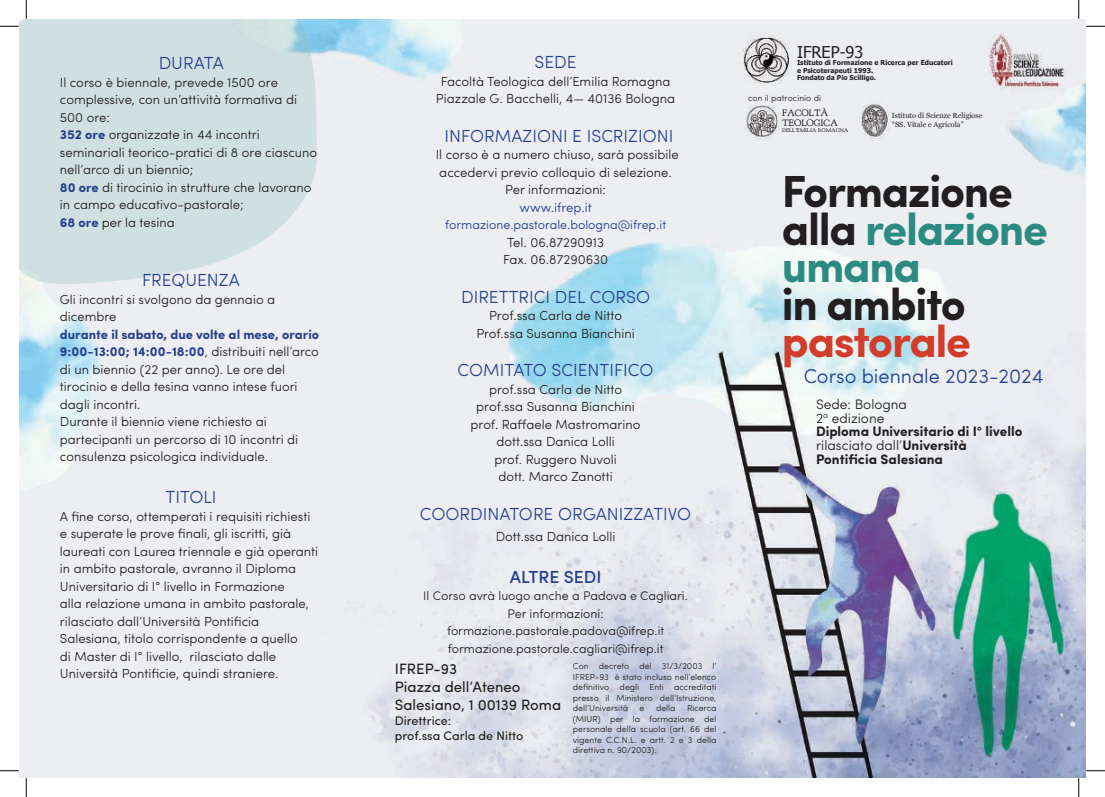
<style>
.page{position:relative;width:1105px;height:797px;background:#fff}
.page>*{position:absolute;margin:0;border:0;box-sizing:border-box;transform-origin:0 0}
.t1{font:700 45px/37.5px "Sofia Pro";letter-spacing:-.03em;color:#231f20}
.t2{font:700 45px "Sofia Pro";letter-spacing:-.03em;color:#d23d2a}
.t3{font:300 20px "Sofia Pro";color:#253f8e}
.t4{font:300 17.5px "Sofia Pro";color:#253f8e}
.t5{font:500 17.5px "Sofia Pro";color:#253f8e}
.t6{font:16.25px "Tahoma";color:#231f20}
.t7{font:15px/18px "Sofia Pro";color:#231f20}
.t8{font:700 13.75px/13.8px "Sofia Pro";color:#231f20}
.t9{font:300 13.12px/17.5px "Sofia Pro";color:#231f20;text-align:center}
.t10{font:300 13.12px "Sofia Pro";color:#253f8e}
.t11{font:300 12.5px/17.5px "Sofia Pro";color:#231f20;text-align:center}
.t12{font:300 12.5px "Sofia Pro";color:#253f8e}
.t13{font:12.5px/15px "Sofia Pro";color:#231f20}
.t14{font:9.38px/9.4px "Goudy Bookletter 1911";color:#231f20}
.t15{font:300 8.75px/10.5px "Sofia Pro";color:#231f20;text-align:justify}
.t16{font:7.38px/8.9px "Georgia";color:#231f20}
.t17{font:700 6.75px/7.5px "Tahoma";color:#231f20}
.t18{font:5.5px "Goudy Bookletter 1911";color:#231f20}
.s1{font-weight:700;color:#253f8e}
.s2{color:#2c8b81}
.s3{font-weight:300}
</style>
<div class="page">
<img style="left:19px;top:19px;width:1067px;height:758px">
<svg style="left:19px;top:19px;width:299px;height:266px;background:#d1e0e1"></svg>
<svg style="left:0;top:25px;width:19px;height:2px"></svg>
<svg style="left:1086px;top:25px;width:19px;height:2px"></svg>
<svg style="left:0;top:770px;width:19px;height:1px"></svg>
<svg style="left:1086px;top:770px;width:19px;height:1px"></svg>
<svg style="left:25px;top:0;width:2px;height:19px"></svg>
<svg style="left:25px;top:778px;width:2px;height:19px"></svg>
<svg style="left:1078px;top:0;width:1px;height:19px"></svg>
<svg style="left:1078px;top:778px;width:1px;height:19px"></svg>
<h3 class="t4" style="left:159px;top:53px;width:67px">DURATA</h3>
<p class="t9" style="left:60px;top:73px;width:259px;text-align:left">Il corso è biennale, prevede 1500 ore complessive, con un’attività formativa di<br>500 ore:<br><span class="s1">352 ore</span> organizzate in 44 incontri seminariali teorico-pratici di 8 ore ciascuno nell’arco di un biennio;<br><span class="s1">80 ore</span> di tirocinio in strutture che lavorano in campo educativo-pastorale;<br><span class="s1">68 ore</span> per la tesina</p>
<h3 class="t4" style="left:142px;top:270px;width:99px">FREQUENZA</h3>
<p class="t9" style="left:60px;top:290px;width:217px;text-align:left">Gli incontri si svolgono da gennaio a dicembre</p>
<p class="t9" style="left:60px;top:325px;width:261px;text-align:left"><span class="s1">durante il sabato, due volte al mese, orario 9:00-13:00; 14:00-18:00</span>, distribuiti nell’arco di un biennio (22 per anno). Le ore del tirocinio e della tesina vanno intese fuori dagli incontri.<br>Durante il biennio viene richiesto ai partecipanti un percorso di 10 incontri di consulenza psicologica individuale.</p>
<h3 class="t4" style="left:165px;top:487px;width:53px">TITOLI</h3>
<p class="t9" style="left:60px;top:507px;width:260px;text-align:left">A fine corso, ottemperati i requisiti richiesti e superate le prove finali, gli iscritti, già laureati con Laurea triennale e già operanti in ambito pastorale, avranno il Diploma Universitario di I° livello in Formazione<br>alla relazione umana in ambito pastorale, rilasciato dall’Università Pontificia Salesiana, titolo corrispondente a quello<br>di Master di I° livello, rilasciato dalle Università Pontificie, quindi straniere.</p>
<h3 class="t4" style="left:534px;top:53px;width:44px">SEDE</h3>
<p class="t9" style="left:436px;top:73px;width:241px">Facoltà Teologica dell’Emilia Romagna<br>Piazzale G. Bacchelli, 4— 40136 Bologna</p>
<h3 class="t4" style="left:445px;top:126px;width:230px">INFORMAZIONI E ISCRIZIONI</h3>
<p class="t9" style="left:436px;top:146px;width:244px">Il corso è a numero chiuso, sarà possibile accedervi previo colloquio di selezione.<br>Per informazioni:</p>
<p class="t10" style="left:520px;top:200px;width:74px">www.ifrep.it</p>
<p class="t12" style="left:445px;top:218px;width:222px">formazione.pastorale.bologna@ifrep.it</p>
<p class="t9" style="left:503px;top:234px;width:106px">Tel. 06.87290913<br>Fax. 06.87290630</p>
<h3 class="t4" style="left:461px;top:287px;width:191px">DIRETTRICI DEL CORSO</h3>
<p class="t9" style="left:476px;top:307px;width:160px">Prof.ssa Carla de Nitto<br>Prof.ssa Susanna Bianchini</p>
<h3 class="t4" style="left:458px;top:361px;width:197px">COMITATO SCIENTIFICO</h3>
<p class="t9" style="left:471px;top:381px;width:171px">prof.ssa Carla de Nitto prof.ssa Susanna Bianchini prof. Raffaele Mastromarino dott.ssa Danica Lolli<br>prof. Ruggero Nuvoli<br>dott. Marco Zanotti</p>
<h3 class="t4" style="left:420px;top:504px;width:273px">COORDINATORE ORGANIZZATIVO</h3>
<p class="t9" style="left:496px;top:528px;width:121px">Dott.ssa Danica Lolli</p>
<h3 class="t5" style="left:510px;top:566px;width:93px">ALTRE SEDI</h3>
<p class="t11" style="left:423px;top:587px;width:266px">Il Corso avrà luogo anche a Padova e Cagliari.<br>Per informazioni: formazione.pastorale.padova@ifrep.it formazione.pastorale.cagliari@ifrep.it</p>
<p class="t7" style="left:395px;top:661px;width:168px">IFREP-93<br>Piazza dell’Ateneo<br>Salesiano, 1 00139 Roma</p>
<p class="t13" style="left:395px;top:714px;width:130px">Direttrice:<br>prof.ssa Carla de Nitto</p>
<p class="t15" style="left:573px;top:661px;width:145px">Con decreto del 31/3/2003 l’ IFREP-93 è stato incluso nell’elenco definitivo degli Enti accreditati presso il Ministero dell’Istruzione, dell’Università</p>
<p class="t15" style="left:640px;top:703px;width:6px">e</p>
<p class="t15" style="left:656px;top:703px;width:21px">della</p>
<p class="t15" style="left:573px;top:703px;width:145px;text-indent:114px">Ricerca (MIUR) per la formazione del personale della scuola (art. 66 del vigente C.C.N.L. e artt. 2 e 3 della direttiva n. 90/2003).</p>
<p class="t6" style="left:797px;top:43px;width:68px">IFREP-93</p>
<p class="t17" style="left:797px;top:60px;width:157px">Istituto di Formazione e Ricerca per Educatori e Psicoterapeuti 1993.<br>Fondato da Pio Scilligo.</p>
<p class="t15" style="left:748px;top:93px;width:74px">con il patrocinio di</p>
<p class="t14" style="left:782px;top:108px;width:57px">FACOLTÀ<br>TEOLOGICA</p>
<p class="t18" style="left:782px;top:127px;width:68px">DELL’EMILIA ROMAGNA</p>
<p class="t16" style="left:892px;top:111px;width:92px">Istituto di Scienze Religiose “SS. Vitale e Agricola”</p>
<h1 class="t1" style="left:782px;top:177px;width:267px">Formazione alla <span class="s2">relazione umana</span></h1>
<h1 class="t1" style="left:782px;top:290px;width:185px">in ambito</h1>
<h1 class="t2" style="left:782px;top:325px;width:190px">pastorale</h1>
<h2 class="t3" style="left:804px;top:366px;width:241px">Corso biennale 2023-2024</h2>
<p class="t8" style="left:816px;top:398px;width:208px"><span class="s3">Sede: Bologna<br>2</span><sup>a</sup> <span class="s3">edizione<br></span>Diploma Universitario di I° livello <span class="s3">rilasciato dall’</span>Università<br>Pontificia Salesiana</p>
</div>
